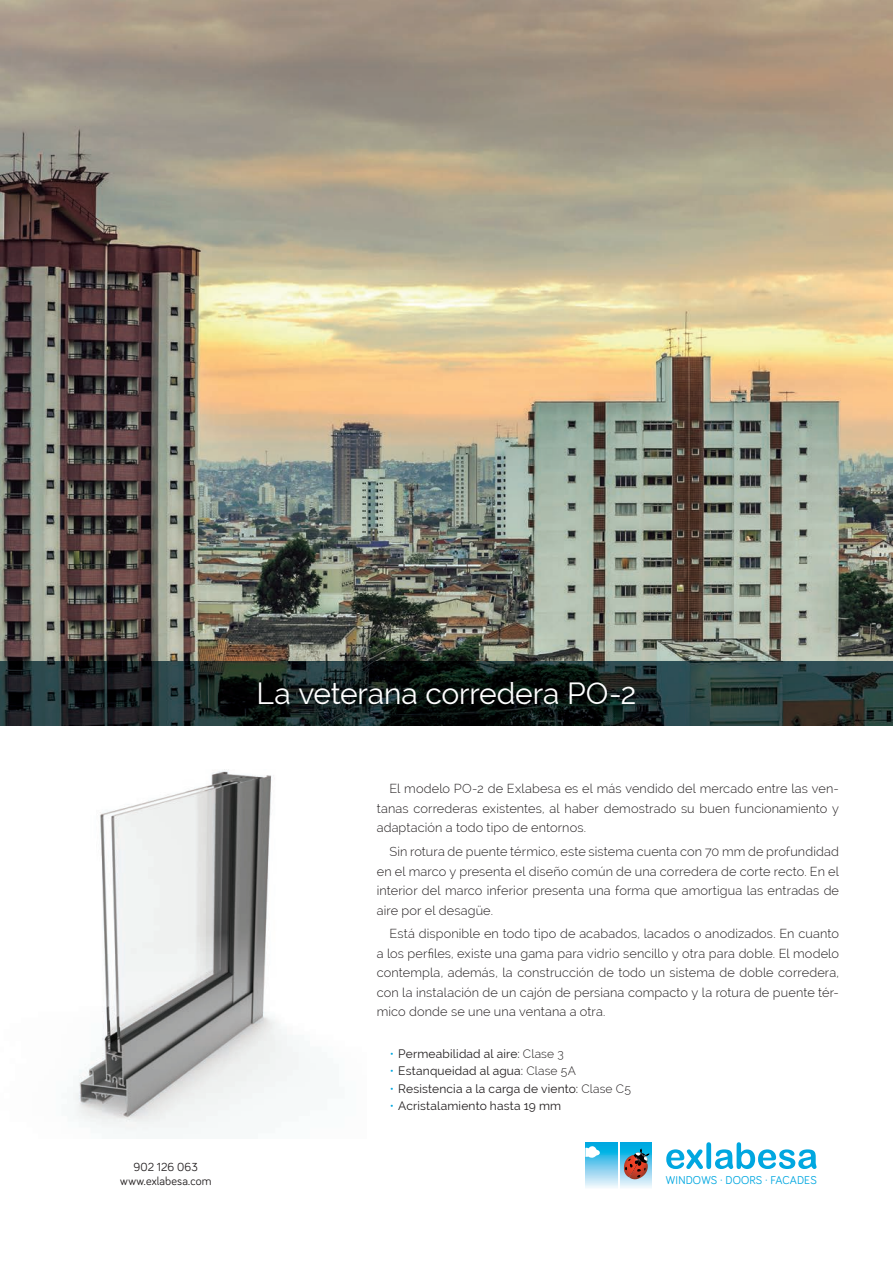
<style>
.page{position:relative;width:893px;height:1263px;background:#fff}
.page>*{position:absolute;margin:0;border:0;box-sizing:border-box;transform-origin:0 0}
.t1{font:30px "Raleway";letter-spacing:-.005em;color:#fff}
.t2{font:300 12.75px/19.5px "Raleway";letter-spacing:.01em;color:#231f20;text-align:justify}
.t3{font:12px "Raleway";letter-spacing:.015em;color:#231f20}
.t4{font:12px/14.4px "Bariol";letter-spacing:.01em;color:#231f20;text-align:center}
.t5{font:11.7px "Bariol";letter-spacing:.015em;color:#00a7e0}
.s1{font-weight:300;color:#00a7e0}
.s2{font-weight:300}
</style>
<div class="page">
<img style="left:0;top:0;width:893px;height:725px">
<img style="left:73px;top:771px;width:226px;height:360px">
<svg style="left:620px;top:1142px;width:32px;height:46px"></svg>
<svg style="left:585px;top:1142px;width:32px;height:46px"></svg>
<svg style="left:624px;top:1149px;width:25px;height:30px"></svg>
<svg style="left:585px;top:1145px;width:15px;height:13px"></svg>
<svg style="left:666px;top:1142px;width:150px;height:27px"></svg>
<p class="t4" style="left:120px;top:1159px;width:93px">902 126 063 www.exlabesa.com</p>
<h1 class="t1" style="left:257px;top:676px;width:381px">La veterana corredera PO-2</h1>
<p class="t2" style="left:377px;top:779px;width:464px;text-indent:13px">El modelo PO-2 de Exlabesa es el más vendido del mercado entre las ven&shy;tanas correderas existentes, al haber demostrado su buen funcionamiento y adaptación a todo tipo de entornos.</p>
<p class="t2" style="left:377px;top:842px;width:464px;text-indent:13px">Sin rotura de puente térmico, este sistema cuenta con 70 mm de profundidad en el marco y presenta el diseño común de una corredera de corte recto. En el interior del marco inferior presenta una forma que amortigua las entradas de aire por el desagüe.</p>
<p class="t2" style="left:377px;top:924px;width:464px;text-indent:13px">Está disponible en todo tipo de acabados, lacados o anodizados. En cuanto a los perfiles, existe una gama para vidrio sencillo y otra para doble. El modelo contempla, además, la construcción de todo un sistema de doble corredera, con la instalación de un cajón de persiana compacto y la rotura de puente tér&shy;mico donde se une una ventana a otra.</p>
<p class="t3" style="left:390px;top:1047px;width:175px"><span class="s1">•</span> Permeabilidad al aire: <span class="s2">Clase 3</span></p>
<p class="t3" style="left:390px;top:1064px;width:188px"><span class="s1">•</span> Estanqueidad al agua: <span class="s2">Clase 5A</span></p>
<p class="t3" style="left:390px;top:1081px;width:243px"><span class="s1">•</span> Resistencia a la carga de viento: <span class="s2">Clase C5</span></p>
<p class="t3" style="left:390px;top:1099px;width:173px"><span class="s1">•</span> Acristalamiento hasta 19 mm</p>
<p class="t5" style="left:666px;top:1172px;width:152px">WINDOWS · DOORS · FACADES</p>
</div>
